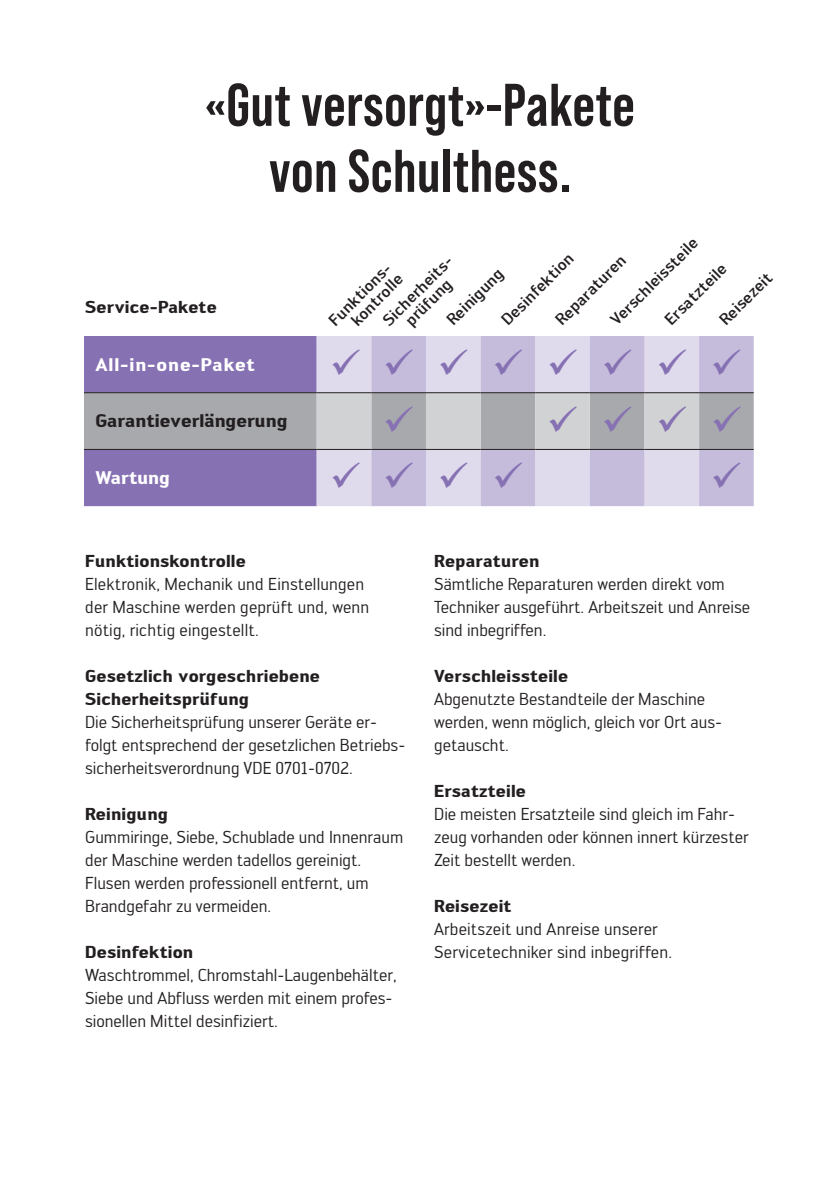
<style>
.page{position:relative;width:840px;height:1191px;background:#fff}
.page>*{position:absolute;margin:0;border:0;box-sizing:border-box;transform-origin:0 0}
.t1{font:700 60px/66px "Bebas Neue Pro";letter-spacing:.01em;color:#231f20;text-align:center}
.t2{font:40px "Wingdings";color:#8671b3}
.t3{font:700 18px "Engel";color:#231f20}
.t4{font:700 18px "Engel";letter-spacing:.05em;color:#fff}
.t5{font:700 18px "Engel";color:#fff}
.t6{font:17px/23px "Engel";color:#231f20}
.t7{font:700 17px/23px "Engel";letter-spacing:.01em;color:#231f20}
.t8{font:500 16px/15.6px "Engel";color:#231f20;text-align:right}
</style>
<div class="page">
<svg style="left:84px;top:336px;width:669px;height:170px;background:#b5adc8"></svg>
<h1 class="t1" style="left:205px;top:76px;width:431px">«Gut versorgt»-Pakete von Schulthess.</h1>
<p class="t7" style="left:85px;top:297px;width:133px">Service-Pakete</p>
<p class="t8" style="left:608px;top:318px;width:118px;rotate:-45deg">Verschleissteile</p>
<p class="t8" style="left:499px;top:318px;width:96px;rotate:-45deg">Desinfektion</p>
<p class="t8" style="left:553px;top:318px;width:93px;rotate:-45deg">Reparaturen</p>
<p class="t8" style="left:381px;top:318px;width:90px;text-align:center;rotate:-45deg">Sicherheits&shy;prüfung</p>
<p class="t8" style="left:662px;top:318px;width:82px;rotate:-45deg">Ersatzteile</p>
<p class="t8" style="left:327px;top:318px;width:83px;rotate:-45deg">Funktions&shy;kontrolle</p>
<p class="t8" style="left:445px;top:318px;width:74px;rotate:-45deg">Reinigung</p>
<p class="t8" style="left:717px;top:318px;width:69px;rotate:-45deg">Reisezeit</p>
<p class="t4" style="left:95px;top:357px;width:161px">All-in-one-Paket</p>
<h2 class="t2" style="left:330px;top:343px;width:413px">✓✓✓✓✓✓✓✓</h2>
<p class="t3" style="left:95px;top:414px;width:193px">Garantieverlängerung</p>
<h2 class="t2" style="left:546px;top:400px;width:197px">✓✓✓✓</h2>
<p class="t5" style="left:95px;top:471px;width:76px">Wartung</p>
<h2 class="t2" style="left:330px;top:457px;width:195px">✓✓✓✓</h2>
<p class="t7" style="left:85px;top:550px;width:162px">Funktionskontrolle</p>
<p class="t6" style="left:85px;top:572px;width:285px">Elektronik, Mechanik und Einstellungen der Maschine werden geprüft und, wenn nötig, richtig eingestellt.</p>
<p class="t7" style="left:85px;top:665px;width:236px">Gesetzlich vorgeschriebene<br>Sicherheitsprüfung</p>
<p class="t6" style="left:85px;top:710px;width:321px">Die Sicherheitsprüfung unserer Geräte er&shy;folgt entsprechend der gesetzlichen Betriebs&shy;sicherheitsverordnung VDE 0701-0702.</p>
<p class="t7" style="left:85px;top:803px;width:84px">Reinigung</p>
<p class="t6" style="left:85px;top:825px;width:319px">Gummiringe, Siebe, Schublade und Innenraum der Maschine werden tadellos gereinigt.<br>Flusen werden professionell entfernt, um Brandgefahr zu vermeiden.</p>
<p class="t7" style="left:85px;top:941px;width:110px">Desinfektion</p>
<p class="t6" style="left:85px;top:963px;width:313px">Waschtrommel, Chromstahl-Laugenbehälter,<br>Siebe und Abfluss werden mit einem profes&shy;sionellen Mittel desinfiziert.</p>
<p class="t7" style="left:434px;top:550px;width:107px">Reparaturen</p>
<p class="t6" style="left:434px;top:572px;width:317px">Sämtliche Reparaturen werden direkt vom<br>Techniker ausgeführt. Arbeitszeit und Anreise sind inbegriffen.</p>
<p class="t7" style="left:434px;top:665px;width:135px">Verschleissteile</p>
<p class="t6" style="left:434px;top:687px;width:289px">Abgenutzte Bestandteile der Maschine werden, wenn möglich, gleich vor Ort aus&shy;getauscht.</p>
<p class="t7" style="left:434px;top:780px;width:93px">Ersatzteile</p>
<p class="t6" style="left:434px;top:802px;width:316px">Die meisten Ersatzteile sind gleich im Fahr&shy;zeug vorhanden oder können innert kürzester<br>Zeit bestellt werden.</p>
<p class="t7" style="left:434px;top:895px;width:79px">Reisezeit</p>
<p class="t6" style="left:434px;top:917px;width:239px">Arbeitszeit und Anreise unserer<br>Servicetechniker sind inbegriffen.</p>
</div>
